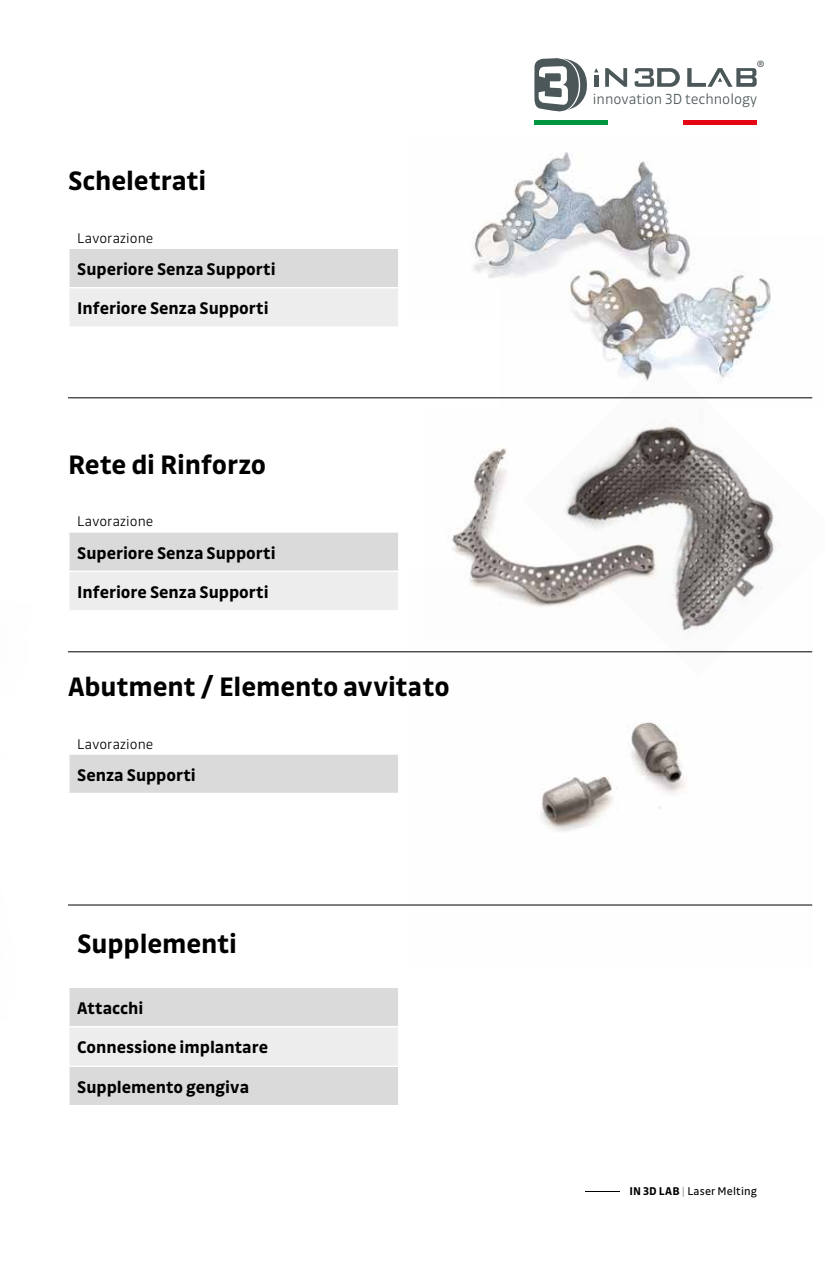
<style>
.page{position:relative;width:825px;height:1263px;background:#fff}
.page>*{position:absolute;margin:0;border:0;box-sizing:border-box;transform-origin:0 0}
.t1{font:700 28.5px "Drive";letter-spacing:-.005em;color:#000}
.t2{font:700 18px/39.5px "Drive";color:#000}
.t3{font:300 15.6px "Drive";color:#4c5759}
.t4{font:300 15px "Drive";letter-spacing:.005em;color:#000}
.t5{font:12px "Drive";letter-spacing:.015em;color:#000}
.t6{font:9.6px "Drive";color:#4c5759}
.s1{font-weight:300}
.s2{font-weight:700}
.s3{color:#a8a8a7}
</style>
<div class="page">
<div style="left:534px;top:120px;width:74px;height:5px;background:#009641"></div>
<div style="left:683px;top:120px;width:74px;height:5px;background:#e30613"></div>
<svg style="left:534px;top:58px;width:53px;height:54px"></svg>
<hr style="left:594px;top:75px;width:4px;height:12px;background:#4c5759">
<svg style="left:605px;top:68px;width:22px;height:19px"></svg>
<svg style="left:687px;top:68px;width:70px;height:19px"></svg>
<svg style="left:634px;top:68px;width:46px;height:19px"></svg>
<div style="left:69px;top:248px;width:330px;height:40px;background:#dadada"></div>
<div style="left:69px;top:288px;width:330px;height:39px;background:#ededed"></div>
<hr style="left:68px;top:249px;width:2px;height:38px;background:#fff">
<hr style="left:398px;top:249px;width:1px;height:38px;background:#fff">
<hr style="left:68px;top:287px;width:331px;height:1px;background:#fff">
<hr style="left:68px;top:288px;width:2px;height:38px;background:#fff">
<hr style="left:398px;top:288px;width:1px;height:38px;background:#fff">
<hr style="left:68px;top:326px;width:331px;height:2px;background:#fff">
<hr style="left:68px;top:247px;width:331px;height:2px;background:#fff">
<div style="left:69px;top:532px;width:330px;height:39px;background:#dadada"></div>
<div style="left:69px;top:571px;width:330px;height:40px;background:#ededed"></div>
<hr style="left:68px;top:533px;width:2px;height:38px;background:#fff">
<hr style="left:398px;top:533px;width:1px;height:38px;background:#fff">
<hr style="left:68px;top:571px;width:331px;height:1px;background:#fff">
<hr style="left:398px;top:572px;width:1px;height:38px;background:#fff">
<hr style="left:68px;top:610px;width:331px;height:2px;background:#fff">
<hr style="left:68px;top:531px;width:331px;height:2px;background:#fff">
<div style="left:69px;top:754px;width:330px;height:39px;background:#dadada"></div>
<hr style="left:398px;top:755px;width:1px;height:38px;background:#fff">
<hr style="left:68px;top:753px;width:331px;height:2px;background:#fff">
<div style="left:70px;top:988px;width:328px;height:117px;background:#dadada"></div>
<div style="left:69px;top:1027px;width:330px;height:39px;background:#ededed"></div>
<hr style="left:68px;top:1026px;width:331px;height:1px;background:#fff">
<hr style="left:398px;top:1027px;width:1px;height:38px;background:#fff">
<hr style="left:68px;top:1065px;width:331px;height:2px;background:#fff">
<img style="left:473px;top:152px;width:211px;height:126px">
<img style="left:500px;top:237px;width:271px;height:162px">
<img style="left:447px;top:448px;width:75px;height:121px">
<img style="left:522px;top:358px;width:291px;height:295px">
<img style="left:411px;top:569px;width:400px;height:336px">
<hr style="left:68px;top:397px;width:744px;height:1px;background:#000">
<hr style="left:68px;top:651px;width:744px;height:1px;background:#000">
<hr style="left:68px;top:905px;width:744px;height:1px;background:#000">
<img style="left:68px;top:548px;width:4px;height:526px">
<h1 class="t1" style="left:68px;top:164px;width:140px">Scheletrati</h1>
<p class="t4" style="left:77px;top:229px;width:78px">Lavorazione</p>
<p class="t2" style="left:77px;top:249px;width:200px">Superiore Senza Supporti<br>Inferiore Senza Supporti</p>
<h1 class="t1" style="left:68px;top:448px;width:200px">Rete di Rinforzo</h1>
<p class="t4" style="left:77px;top:513px;width:78px">Lavorazione</p>
<p class="t2" style="left:77px;top:533px;width:200px">Superiore Senza Supporti<br>Inferiore Senza Supporti</p>
<h1 class="t1" style="left:68px;top:670px;width:383px">Abutment / Elemento avvitato</h1>
<p class="t4" style="left:77px;top:735px;width:78px">Lavorazione</p>
<p class="t2" style="left:77px;top:755px;width:120px">Senza Supporti</p>
<h1 class="t1" style="left:77px;top:927px;width:161px">Supplementi</h1>
<p class="t2" style="left:77px;top:988px;width:192px">Attacchi<br>Connessione implantare<br>Supplemento gengiva</p>
<p class="t6" style="left:757px;top:58px;width:9px">®</p>
<p class="t3" style="left:593px;top:90px;width:166px">innovation 3D technology</p>
<p class="t5" style="left:577px;top:1184px;width:181px"><span class="s1">-</span> <span class="s2">IN 3D LAB</span> <span class="s3">|</span> Laser Melting</p>
</div>
